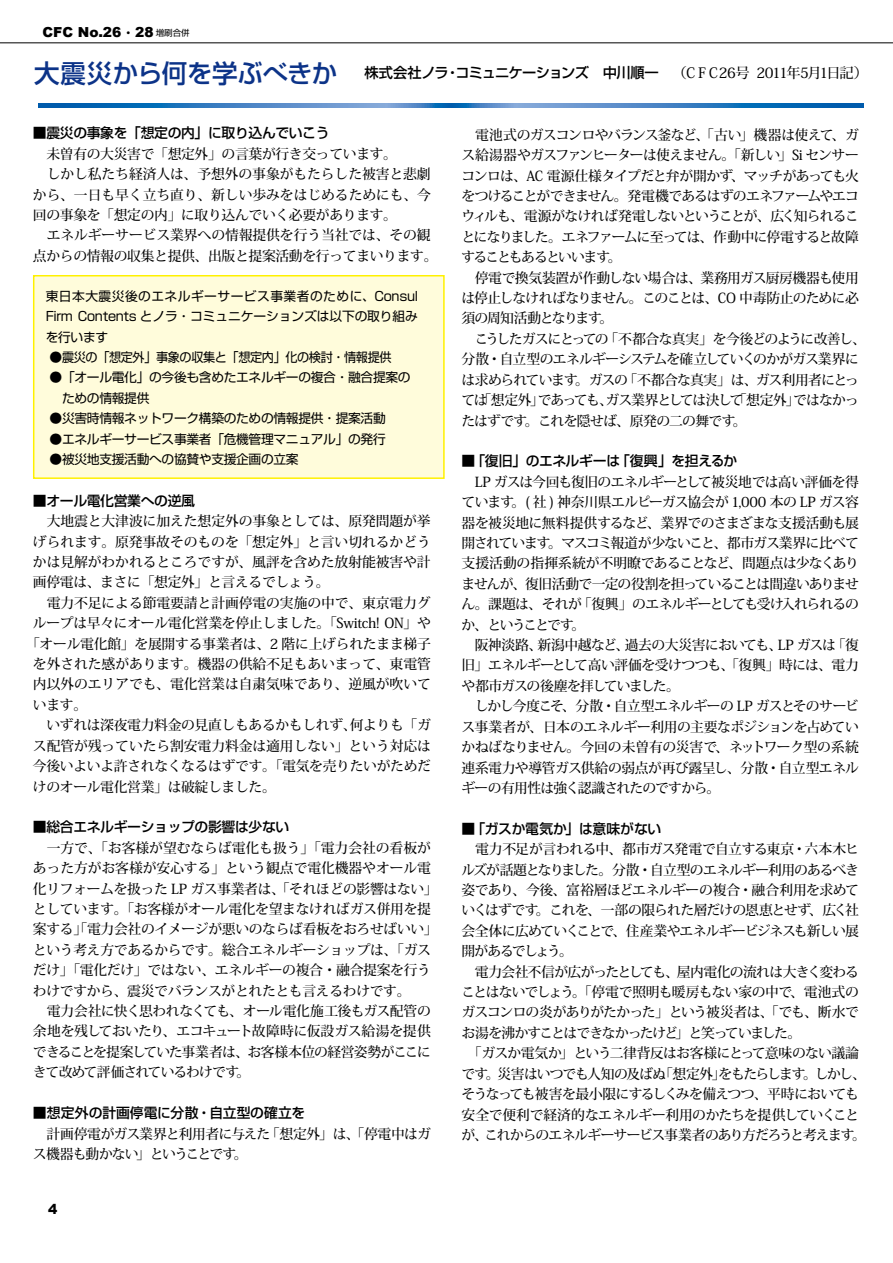
<style>
.page{position:relative;width:893px;height:1263px;background:#fff}
.page>*{position:absolute;margin:0;border:0;box-sizing:border-box;transform-origin:0 0}
.t1{font:500 14.25px "Shin Go Pro";letter-spacing:-.04em;color:#000}
.t2{font:500 13.8px/20.4px "Koz Min Pro";letter-spacing:-.025em;color:#000}
.t3{font:500 13.8px/20.4px "Koz Min Pro";letter-spacing:-.065em;color:#000}
.t4{font:500 13.8px/20.4px "Koz Min Pro";letter-spacing:-.045em;color:#000}
.t5{font:500 13.8px/20.4px "Koz Min Pro";letter-spacing:-.055em;color:#000}
.t6{font:500 13.8px/20.4px "Koz Min Pro";letter-spacing:-.005em;color:#000}
.t7{font:500 13.8px "Shin Go Pro";letter-spacing:-.025em;color:#000}
.t8{font:500 13.8px "Shin Go Pro";color:#000}
.t9{font:900 13.8px "Arial";color:#000}
.t10{font:12.75px/20.4px "Shin Go Pro";letter-spacing:-.025em;color:#000;text-align:justify}
.s1{font-family:"Koz Min Pro";font-weight:400}
.s2{font-family:"Shin Go Pro";font-weight:400;font-size:8.55px}
.s3{font-size:25.5px;color:#0c3388}
.s4{font-family:"Koz Min Pro"}
</style>
<div class="page">
<hr style="left:0;top:43px;width:893px;height:1px;background:#000">
<div style="left:33px;top:275px;width:412px;height:204px;background:#fffcdb;border:2px solid #fff100"></div>
<svg style="left:38px;top:104px;width:825px;height:3px;background:#387ec1"></svg>
<p class="t9" style="left:43px;top:22px;width:149px">CFC No.26<span class="s1">・</span>28 <span class="s2">増刷合併</span></p>
<p class="t1" style="left:34px;top:61px;width:835px"><span class="s3">大震災から何を学ぶべきか</span> 株式会社ノラ・コミュニケーションズ　中川順一　<span class="s4">（ＣＦＣ26号 2011年5月1日記）</span></p>
<p class="t7" style="left:33px;top:122px;width:298px">■震災の事象を「想定の内」に取り込んでいこう</p>
<p class="t6" style="left:33px;top:143px;width:406px">　未曽有の大災害で「想定外」の言葉が行き交っています。<br>　しかし私たち経済人は、予想外の事象がもたらした被害と悲劇から、一日も早く立ち直り、新しい歩みをはじめるためにも、今回の事象を「想定の内」に取り込んでいく必要があります。<br>　エネルギーサービス業界への情報提供を行う当社では、その観点からの情報の収集と提供、出版と提案活動を行ってまいります。</p>
<p class="t10" style="left:46px;top:284px;width:374px">東日本大震災後のエネルギーサービス事業者のために、Consul Firm Contents とノラ・コミュニケーションズは以下の取り組みを行います</p>
<p class="t10" style="left:50px;top:345px;width:343px">●震災の「想定外」事象の収集と「想定内」化の検討・情報提供</p>
<p class="t10" style="left:46px;top:366px;width:366px;text-indent:4px">●「オール電化」の今後も含めたエネルギーの複合・融合提案の　 ための情報提供</p>
<p class="t10" style="left:50px;top:407px;width:338px">●災害時情報ネットワーク構築のための情報提供・提案活動</p>
<p class="t10" style="left:50px;top:427px;width:338px">●エネルギーサービス事業者「危機管理マニュアル」の発行</p>
<p class="t10" style="left:50px;top:447px;width:251px">●被災地支援活動への協賛や支援企画の立案</p>
<p class="t7" style="left:33px;top:489px;width:164px">■オール電化営業への逆風</p>
<p class="t6" style="left:33px;top:510px;width:399px">　大地震と大津波に加えた想定外の事象としては、原発問題が挙</p>
<p class="t6" style="left:33px;top:531px;width:399px">げられます。原発事故そのものを「想定外」と言い切れるかどう</p>
<p class="t6" style="left:33px;top:551px;width:399px">かは見解がわかれるところですが、風評を含めた放射能被害や計</p>
<p class="t2" style="left:33px;top:572px;width:298px">画停電は、まさに「想定外」と言えるでしょう。</p>
<p class="t6" style="left:33px;top:592px;width:399px">　電力不足による節電要請と計画停電の実施の中で、東京電力グ</p>
<p class="t2" style="left:33px;top:612px;width:399px">ループは早々にオール電化営業を停止しました。「Switch! ON」や</p>
<p class="t2" style="left:26px;top:633px;width:406px">「オール電化館」を展開する事業者は、2 階に上げられたまま梯子</p>
<p class="t6" style="left:33px;top:653px;width:399px">を外された感があります。機器の供給不足もあいまって、東電管</p>
<p class="t6" style="left:33px;top:674px;width:399px">内以外のエリアでも、電化営業は自粛気味であり、逆風が吹いて</p>
<p class="t2" style="left:33px;top:694px;width:56px">います。</p>
<p class="t2" style="left:33px;top:714px;width:399px">　いずれは深夜電力料金の見直しもあるかもしれず、何よりも「ガ</p>
<p class="t6" style="left:33px;top:735px;width:400px">ス配管が残っていたら割安電力料金は適用しない」という対応は</p>
<p class="t2" style="left:33px;top:755px;width:400px">今後いよいよ許されなくなるはずです。「電気を売りたいがためだ</p>
<p class="t2" style="left:33px;top:776px;width:244px">けのオール電化営業」は破綻しました。</p>
<p class="t7" style="left:33px;top:816px;width:258px">■総合エネルギーショップの影響は少ない</p>
<p class="t2" style="left:33px;top:837px;width:406px">　一方で、「お客様が望むならば電化も扱う」「電力会社の看板があった方がお客様が安心する」という観点で電化機器やオール電化リフォームを扱った LP ガス事業者は、「それほどの影響はない」としています。「お客様がオール電化を望まなければガス併用を提案する」「電力会社のイメージが悪いのならば看板をおろせばいい」という考え方であるからです。総合エネルギーショップは、「ガスだけ」「電化だけ」ではない、エネルギーの複合・融合提案を行うわけですから、震災でバランスがとれたとも言えるわけです。<br>　電力会社に快く思われなくても、オール電化施工後もガス配管の余地を残しておいたり、エコキュート故障時に仮設ガス給湯を提供できることを提案していた事業者は、お客様本位の経営姿勢がここにきて改めて評価されているわけです。</p>
<p class="t8" style="left:33px;top:1101px;width:274px">■想定外の計画停電に分散・自立型の確立を</p>
<p class="t3" style="left:33px;top:1123px;width:399px">　計画停電がガス業界と利用者に与えた「想定外」は、「停電中はガス機器も動かない」ということです。</p>
<p class="t9" style="left:48px;top:1199px;width:11px">4</p>
<p class="t3" style="left:461px;top:124px;width:406px">　電池式のガスコンロやバランス釜など、「古い」機器は使えて、ガス給湯器やガスファンヒーターは使えません。「新しい」Si センサーコンロは、AC 電源仕様タイプだと弁が開かず、マッチがあっても火をつけることができません。発電機であるはずのエネファームやエコウィルも、電源がなければ発電しないということが、広く知られることになりました。エネファームに至っては、作動中に停電すると故障することもあるといいます。<br>　停電で換気装置が作動しない場合は、業務用ガス厨房機器も使用は停止しなければなりません。このことは、CO 中毒防止のために必須の周知活動となります。<br>　こうしたガスにとっての「不都合な真実」を今後どのように改善し、分散・自立型のエネルギーシステムを確立していくのかがガス業界には求められています。ガスの「不都合な真実」は、ガス利用者にとっては「想定外」であっても、ガス業界としては決して「想定外」ではなかったはずです。これを隠せば、原発の二の舞です。</p>
<p class="t7" style="left:461px;top:450px;width:278px">■「復旧」のエネルギーは「復興」を担えるか</p>
<p class="t4" style="left:461px;top:471px;width:399px">　LP ガスは今回も復旧のエネルギーとして被災地では高い評価を得ています。( 社 ) 神奈川県エルピーガス協会が 1,000 本の LP ガス容器を被災地に無料提供するなど、業界でのさまざまな支援活動も展開されています。マスコミ報道が少ないこと、都市ガス業界に比べて支援活動の指揮系統が不明瞭であることなど、問題点は少なくありませんが、復旧活動で一定の役割を担っていることは間違いありません。課題は、それが「復興」のエネルギーとしても受け入れられるのか、ということです。<br>　阪神淡路、新潟中越など、過去の大災害においても、LP ガスは「復旧」エネルギーとして高い評価を受けつつも、「復興」時には、電力や都市ガスの後塵を拝していました。<br>　しかし今度こそ、分散・自立型エネルギーの LP ガスとそのサービス事業者が、日本のエネルギー利用の主要なポジションを占めていかねばなりません。今回の未曽有の災害で、ネットワーク型の系統連系電力や導管ガス供給の弱点が再び露呈し、分散・自立型エネルギーの有用性は強く認識されたのですから。</p>
<p class="t7" style="left:461px;top:817px;width:201px">■「ガスか電気か」は意味がない</p>
<p class="t5" style="left:461px;top:838px;width:406px">　電力不足が言われる中、都市ガス発電で自立する東京・六本木ヒルズが話題となりました。分散・自立型のエネルギー利用のあるべき姿であり、今後、富裕層ほどエネルギーの複合・融合利用を求めていくはずです。これを、一部の限られた層だけの恩恵とせず、広く社会全体に広めていくことで、住産業やエネルギービジネスも新しい展開があるでしょう。<br>　電力会社不信が広がったとしても、屋内電化の流れは大きく変わることはないでしょう。「停電で照明も暖房もない家の中で、電池式のガスコンロの炎がありがたかった」という被災者は、「でも、断水でお湯を沸かすことはできなかったけど」と笑っていました。<br>　「ガスか電気か」という二律背反はお客様にとって意味のない議論です。災害はいつでも人知の及ばぬ「想定外」をもたらします。しかし、そうなっても被害を最小限にするしくみを備えつつ、平時においても安全で便利で経済的なエネルギー利用のかたちを提供していくことが、これからのエネルギーサービス事業者のあり方だろうと考えます。</p>
</div>
